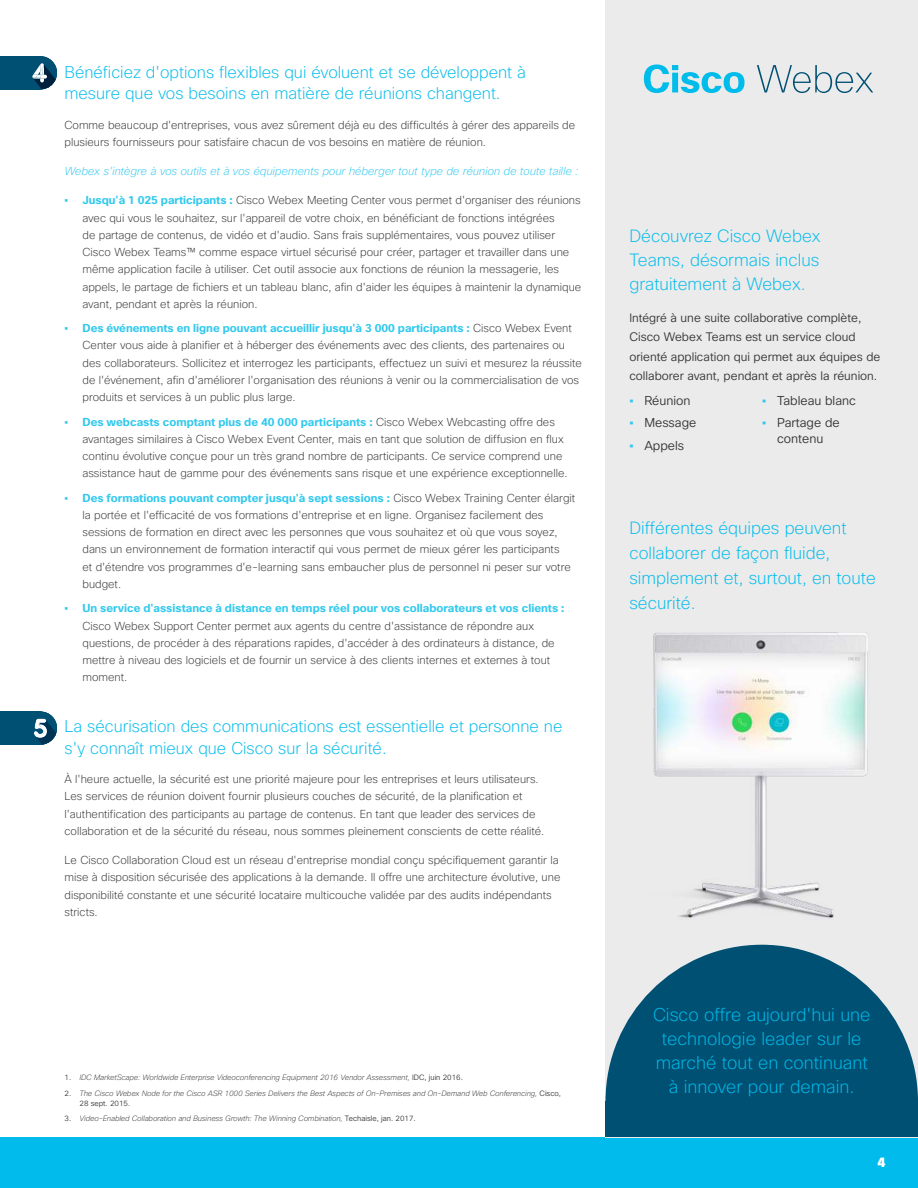
<style>
.page{position:relative;width:918px;height:1188px;background:#fff}
.page>*{position:absolute;margin:0;border:0;box-sizing:border-box;transform-origin:0 0}
.t1{font:200 18px/24px "Cisco Sans";color:#00bbeb;text-align:center}
.t2{font:200 17.25px/25px "Cisco Sans";color:#00bbeb;text-align:justify}
.t3{font:200 16.5px/21.8px "Cisco Sans";color:#00bbeb}
.t4{font:800 13.5px "Cisco Sans";color:#fff}
.t5{font:300 12.6px/15.3px "Cisco Sans";color:#333;text-align:center}
.t6{font:300 12px/19.6px "Cisco Sans";color:#333}
.t7{font:200 11.25px/17.2px "Cisco Sans";color:#333}
.t8{font:italic 200 11.25px "Cisco Sans";color:#33c9ee}
.t9{font:700 11.25px "Cisco Sans";color:#33c9ee}
.t10{font:italic 200 7.5px/9.8px "Cisco Sans";color:#333}
.s1{font-weight:700;color:#33c9ee}
.s2{font-weight:300;font-style:normal}
.s3{font-size:11.85px}
</style>
<div class="page">
<div style="left:0;top:1137px;width:918px;height:51px;background:#00bbeb"></div>
<div style="left:606px;top:0;width:312px;height:1137px;background:#ebebec"></div>
<svg style="left:644px;top:65px;width:101px;height:28px"></svg>
<svg style="left:757px;top:65px;width:116px;height:28px"></svg>
<div style="left:606px;top:1101px;width:312px;height:36px;background:#005073"></div>
<svg style="left:606px;top:945px;width:312px;height:156px;fill:#005073"></svg>
<div style="left:0;top:56px;width:40px;height:33px;background:#005073"></div>
<svg style="left:32px;top:56px;width:25px;height:33px"></svg>
<div style="left:0;top:712px;width:40px;height:33px;background:#005073"></div>
<svg style="left:34px;top:712px;width:23px;height:33px"></svg>
<img style="left:653px;top:632px;width:215px;height:287px">
<h3 class="t3" style="left:64px;top:61px;width:463px">Bénéficiez d'options flexibles qui évoluent et se développent à mesure que vos besoins en matière de réunions changent.</h3>
<p class="t7" style="left:64px;top:116px;width:512px">Comme beaucoup d'entreprises, vous avez sûrement déjà eu des difficultés à gérer des appareils de plusieurs fournisseurs pour satisfaire chacun de vos besoins en matière de réunion.</p>
<p class="t8" style="left:64px;top:167px;width:515px">Webex s'intègre à vos outils et à vos équipements pour héberger tout type de réunion de toute taille :</p>
<p class="t7" style="left:83px;top:192px;width:500px;text-indent:-18px"><span class="s1">• Jusqu'à 1 025 participants :</span> Cisco Webex Meeting Center vous permet d'organiser des réunions avec qui vous le souhaitez, sur l'appareil de votre choix, en bénéficiant de fonctions intégrées<br>de partage de contenus, de vidéo et d'audio. Sans frais supplémentaires, vous pouvez utiliser Cisco Webex Teams™ comme espace virtuel sécurisé pour créer, partager et travailler dans une même application facile à utiliser. Cet outil associe aux fonctions de réunion la messagerie, les appels, le partage de fichiers et un tableau blanc, afin d'aider les équipes à maintenir la dynamique avant, pendant et après la réunion.</p>
<p class="t7" style="left:82px;top:320px;width:501px;text-indent:-18px"><span class="s1">• Des événements en ligne pouvant accueillir jusqu'à 3 000 participants :</span> Cisco Webex Event Center vous aide à planifier et à héberger des événements avec des clients, des partenaires ou des collaborateurs. Sollicitez et interrogez les participants, effectuez un suivi et mesurez la réussite de l'événement, afin d'améliorer l'organisation des réunions à venir ou la commercialisation de vos produits et services à un public plus large.</p>
<p class="t7" style="left:82px;top:413px;width:487px;text-indent:-18px"><span class="s1">• Des webcasts comptant plus de 40 000 participants :</span> Cisco Webex Webcasting offre des avantages similaires à Cisco Webex Event Center, mais en tant que solution de diffusion en flux continu évolutive conçue pour un très grand nombre de participants. Ce service comprend une assistance haut de gamme pour des événements sans risque et une expérience exceptionnelle.</p>
<p class="t7" style="left:82px;top:489px;width:494px;text-indent:-18px"><span class="s1">• Des formations pouvant compter jusqu'à sept sessions :</span> Cisco Webex Training Center élargit la portée et l'efficacité de vos formations d'entreprise et en ligne. Organisez facilement des sessions de formation en direct avec les personnes que vous souhaitez et où que vous soyez, dans un environnement de formation interactif qui vous permet de mieux gérer les participants<br>et d'étendre vos programmes d'e-learning sans embaucher plus de personnel ni peser sur votre budget.</p>
<p class="t9" style="left:64px;top:604px;width:501px">• Un service d'assistance à distance en temps réel pour vos collaborateurs et vos clients :</p>
<p class="t7" style="left:82px;top:617px;width:474px">Cisco Webex Support Center permet aux agents du centre d'assistance de répondre aux questions, de procéder à des réparations rapides, d'accéder à des ordinateurs à distance, de mettre à niveau des logiciels et de fournir un service à des clients internes et externes à tout moment.</p>
<h3 class="t3" style="left:64px;top:716px;width:499px">La sécurisation des communications est essentielle et personne ne s'y connaît mieux que Cisco sur la sécurité.</h3>
<p class="t7" style="left:64px;top:771px;width:481px">À l'heure actuelle, la sécurité est une priorité majeure pour les entreprises et leurs utilisateurs.<br>Les services de réunion doivent fournir plusieurs couches de sécurité, de la planification et l'authentification des participants au partage de contenus. En tant que leader des services de collaboration et de la sécurité du réseau, nous sommes pleinement conscients de cette réalité.</p>
<p class="t7" style="left:64px;top:852px;width:497px">Le Cisco Collaboration Cloud est un réseau d'entreprise mondial conçu spécifiquement garantir la mise à disposition sécurisée des applications à la demande. Il offre une architecture évolutive, une disponibilité constante et une sécurité locataire multicouche validée par des audits indépendants stricts.</p>
<p class="t10" style="left:64px;top:1073px;width:400px"><span class="s2">1.</span> IDC MarketScape: Worldwide Enterprise Videoconferencing Equipment 2016 Vendor Assessment, <span class="s2">IDC, juin 2016.</span></p>
<p class="t10" style="left:80px;top:1089px;width:483px;text-indent:-15px"><span class="s2">2.</span> The Cisco Webex Node for the Cisco ASR 1000 Series Delivers the Best Aspects of On-Premises and On-Demand Web Conferencing, <span class="s2">Cisco,<br>28 sept. 2015.</span></p>
<p class="t10" style="left:64px;top:1115px;width:353px"><span class="s2">3.</span> Video-Enabled Collaboration and Business Growth: The Winning Combination, <span class="s2">Techaisle, jan. 2017.</span></p>
<h2 class="t2" style="left:629px;top:224px;width:193px;line-height:24px">Découvrez Cisco Webex Teams, désormais inclus gratuitement à Webex.</h2>
<p class="t6" style="left:629px;top:309px;width:253px"><span class="s3">Intégré</span> à une suite collaborative complète, Cisco Webex Teams est un service cloud orienté application qui permet aux équipes de collaborer avant, pendant et après la réunio<span class="s3">n.</span></p>
<p class="t5" style="left:629px;top:394px;width:63px"><span class="s1">•</span> Réunion</p>
<p class="t5" style="left:629px;top:417px;width:68px"><span class="s1">•</span> Message</p>
<p class="t5" style="left:629px;top:439px;width:56px"><span class="s1">•</span> Appels</p>
<p class="t5" style="left:762px;top:394px;width:96px"><span class="s1">•</span> Tableau blanc</p>
<p class="t5" style="left:762px;top:417px;width:79px"><span class="s1">•</span> Partage de contenu</p>
<h2 class="t2" style="left:629px;top:516px;width:248px;text-align:left">Différentes équipes peuvent collaborer de façon fluide, simplement et, surtout, en toute sécurité.</h2>
<h1 class="t1" style="left:653px;top:1003px;width:219px">Cisco offre aujourd'hui une technologie leader sur le marché tout en continuant à innover pour demain.</h1>
<p class="t4" style="left:878px;top:1155px;width:10px">4</p>
</div>
